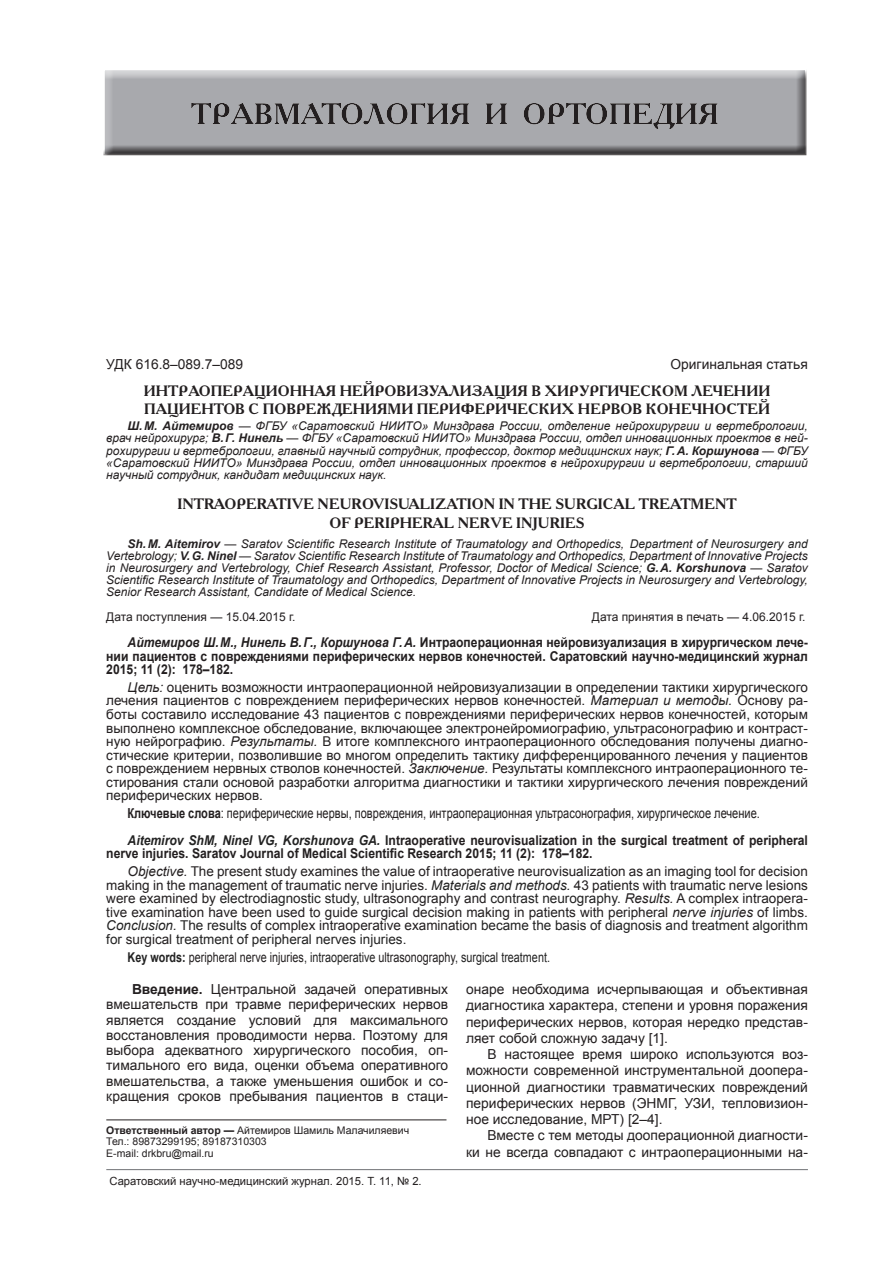
<style>
.page{position:relative;width:893px;height:1263px;background:#fff}
.page>*{position:absolute;margin:0;border:0;box-sizing:border-box;transform-origin:0 0}
.Заголовок_1{font:700 15px/18px "Academy C";color:#231f20}
.Заголовок_1_англ{font:700 15px/18px "Academy C";color:#231f20;text-align:center}
.Основной_текст{font:13.8px/16.2px "Arial";color:#231f20;text-align:justify}
.Ключевые_слова{font:13.8px "Arial";color:#231f20;scale:.8 1}
.УДК{font:13.8px "Arial";color:#231f20}
.Аннотация{font:13.5px/13.5px "Arial";color:#231f20;text-align:justify}
.Аннотация_англ{font:13.5px/13.5px "Arial";color:#231f20;text-align:justify}
.Ссылка{font:700 13.5px/13.5px "Arial";color:#231f20;text-align:justify;scale:.9 1}
.Ссылка_англ{font:700 13.5px/13.5px "Arial";color:#231f20;scale:.9 1}
.Ключевые_слова_англ{font:13.5px "Arial";color:#231f20;scale:.8 1}
.Автор_англ{font:italic 12px/12px "Arial";color:#231f20;text-align:justify}
.Автор{font:italic 12px/12px "Arial";color:#231f20;text-align:justify}
.Дата{font:12px "Arial";color:#231f20}
.t1{font:11.25px "Arial";color:#231f20}
.ОтвРедактор{font:10.5px/11.6px "Arial";color:#231f20}
.s1{font-weight:700}
.s2{color:#222}
.s3{font-style:italic}
.s4{font-style:italic;color:#222}
.s5{font-weight:700;color:#222}
</style>
<div class="page">
<hr style="left:106px;top:1169px;width:702px;height:1px;background:#808285">
<div style="left:103px;top:69px;width:705px;height:86px;background:#231f20;opacity:.75"></div>
<hr style="left:106px;top:1120px;width:340px;height:1px;background:#231f20">
<p class="УДК" style="left:106px;top:356px;width:138px">УДК 616.8–089.7–089</p>
<p class="УДК" style="left:670px;top:356px;width:139px">Оригинальная статья</p>
<p class="Заголовок_1" style="left:144px;top:381px;width:628px">ИНТРАОПЕРАЦИОННАЯ НЕЙРОВИЗУАЛИЗАЦИЯ В ХИРУРГИЧЕСКОМ ЛЕЧЕНИИ<br>ПАЦИЕНТОВ С ПОВРЕЖДЕНИЯМИ ПЕРИФЕРИЧЕСКИХ НЕРВОВ КОНЕЧНОСТЕЙ</p>
<p class="Автор" style="left:106px;top:420px;width:703px;text-indent:21px"><span class="s1">Ш.М. Айтемиров</span> — ФГБУ «Саратовский НИИТО» Минздрава России, отделение нейрохирургии и вертебрологии, врач нейрохирург; <span class="s1">В.Г. Нинель</span> — ФГБУ «Саратовский НИИТО» Минздрава России, отдел инновационных проектов в ней&shy;рохирургии и вертебрологии, главный научный сотрудник, профессор, доктор медицинских наук; <span class="s1">Г.А. Коршунова</span> — ФГБУ «Саратовский НИИТО» Минздрава России, отдел инновационных проектов в нейрохирургии и вертебрологии, старший научный сотрудник, кандидат медицинских наук.</p>
<p class="Заголовок_1_англ" style="left:178px;top:495px;width:561px">INTRAOPERATIVE NEUROVISUALIZATION IN THE SURGICAL TREATMENT<br>OF PERIPHERAL NERVE INJURIES</p>
<p class="Автор_англ" style="left:106px;top:537px;width:703px;text-indent:21px"><span class="s1">Sh.M. Aitemirov</span> — Saratov Scientific Research Institute of Traumatology and Orthopedics, <span class="s2">Department of Neurosurgery and </span>Vertebrology; <span class="s1">V.G. Ninel</span> — Saratov Scientific Research Institute of Traumatology and Orthopedics, Department of Innovative Projects in Neurosurgery and Vertebrology, Chief Research Assistant, Professor, Doctor of Medical Science; <span class="s1">G.A. Korshunova</span> — Saratov Scientific Research Institute of Traumatology and Orthopedics, Department of Innovative Projects in Neurosurgery and Vertebrology, Senior Research Assistant, Candidate of Medical Science.</p>
<p class="Дата" style="left:106px;top:608px;width:191px">Дата поступления — 15.04.2015 г.</p>
<p class="Дата" style="left:592px;top:608px;width:215px">Дата принятия в печать — 4.06.2015 г.</p>
<p class="Ссылка" style="left:106px;top:636px;width:781px;text-indent:21px"><span class="s3">Айтемиров Ш.М., Нинель В.Г., Коршунова Г.А.</span> Интраоперационная нейровизуализация в хирургическом лече&shy;нии пациентов с повреждениями периферических нервов конечностей. Саратовский научно-медицинский журнал 2015; 11 (2): 178–182.</p>
<p class="Аннотация" style="left:106px;top:680px;width:703px;text-indent:21px"><span class="s3">Цель:</span> оценить возможности интраоперационной нейровизуализации в определении тактики хирургического лечения пациентов с повреждением периферических нервов конечностей. <span class="s3">Материал и методы.</span> Основу ра&shy;боты составило исследование 43 пациентов с повреждениями периферических нервов конечностей, которым выполнено комплексное обследование, включающее электронейромиографию, ультрасонографию и контраст&shy;ную нейрографию. <span class="s3">Результаты.</span> В итоге комплексного интраоперационного обследования получены диагно&shy;стические критерии, позволившие во многом определить тактику дифференцированного лечения у пациентов с повреждением нервных стволов конечностей. <span class="s3">Заключение.</span> Результаты комплексного интраоперационного те&shy;стирования стали основой разработки алгоритма диагностики и тактики хирургического лечения повреждений периферических нервов.</p>
<p class="Ключевые_слова" style="left:128px;top:805px;width:792px"><span class="s1">Ключевые слова</span>: периферические нервы, повреждения, интраоперационная ультрасонография, хирургическое лечение.</p>
<p class="Ссылка_англ" style="left:106px;top:834px;width:781px;text-indent:21px"><span class="s4">Aitemirov ShM, Ninel VG, Korshunova GA.</span> <span class="s2">I</span>ntraoperative neurovisualization in the surgical treatment of peripheral nerve injuries. Saratov Journal of Medical Scientific Research 2015; 11 (2): 178–182.</p>
<p class="Аннотация_англ" style="left:106px;top:865px;width:703px;text-indent:21px"><span class="s3">Objective.</span> The present study examines the value of intraoperative neurovisualization as an imaging tool for decision making in the management of traumatic nerve injuries. <span class="s4">Materials and methods.</span> 43 patients with traumatic nerve lesions were examined by <span class="s2">electrodiagnostic study,</span> ultrasonography and <span class="s2">contrast neurography.</span> <span class="s3">Results.</span> A complex intraopera&shy;tive examination have been used to guide surgical decision making in patients with peripheral <span class="s3">nerve injuries</span> of limbs.<br><span class="s4">Conclusion.</span> <span class="s2">The results of</span> complex intraoperative examination <span class="s2">became the basis of diagnosis and treatment algorithm for</span> surgical <span class="s2">treatment of peripheral nerves injuries.</span></p>
<p class="Ключевые_слова_англ" style="left:128px;top:948px;width:529px"><span class="s5">Key words:</span> peripheral nerve injuries<span class="s2">, intraoperative</span> ultrasonography<span class="s2">, surgical treatment.</span></p>
<p class="Основной_текст" style="left:106px;top:982px;width:343px;line-height:15.3px;text-indent:21px"><sup>1</sup><span class="s1">Введение.</span> Центральной задачей оперативных вмешательств при травме периферических нервов является создание условий для максимального восстановления проводимости нерва. Поэтому для выбора адекватного хирургического пособия, оп&shy;тимального его вида, оценки объема оперативного вмешательства, а также уменьшения ошибок и со&shy;кращения сроков пребывания пациентов в стаци-</p>
<p class="ОтвРедактор" style="left:106px;top:1124px;width:304px"><span class="s1">Ответственный автор —</span> Айтемиров Шамиль Малачиляевич<br>Тел.: 89873299195; 89187310303<br>E-mail: drkbru@mail.ru</p>
<p class="Основной_текст" style="left:466px;top:981px;width:343px">онаре необходима исчерпывающая и объективная диагностика характера, степени и уровня поражения периферических нервов, которая нередко представ&shy;ляет собой сложную задачу [1].</p>
<p class="Основной_текст" style="left:466px;top:1046px;width:343px;text-indent:21px">В настоящее время широко используются воз&shy;можности современной инструментальной доопера&shy;ционной диагностики травматических повреждений периферических нервов (ЭНМГ, УЗИ, тепловизион&shy;ное исследование, МРТ) [2–4].</p>
<p class="Основной_текст" style="left:466px;top:1127px;width:343px;text-align:right">Вместе с тем методы дооперационной диагности-<br>ки не всегда совпадают с интраоперационными на-</p>
<p class="t1" style="left:109px;top:1174px;width:314px">Саратовский научно-медицинский журнал. 2015. Т. 11, № 2.</p>
</div>
